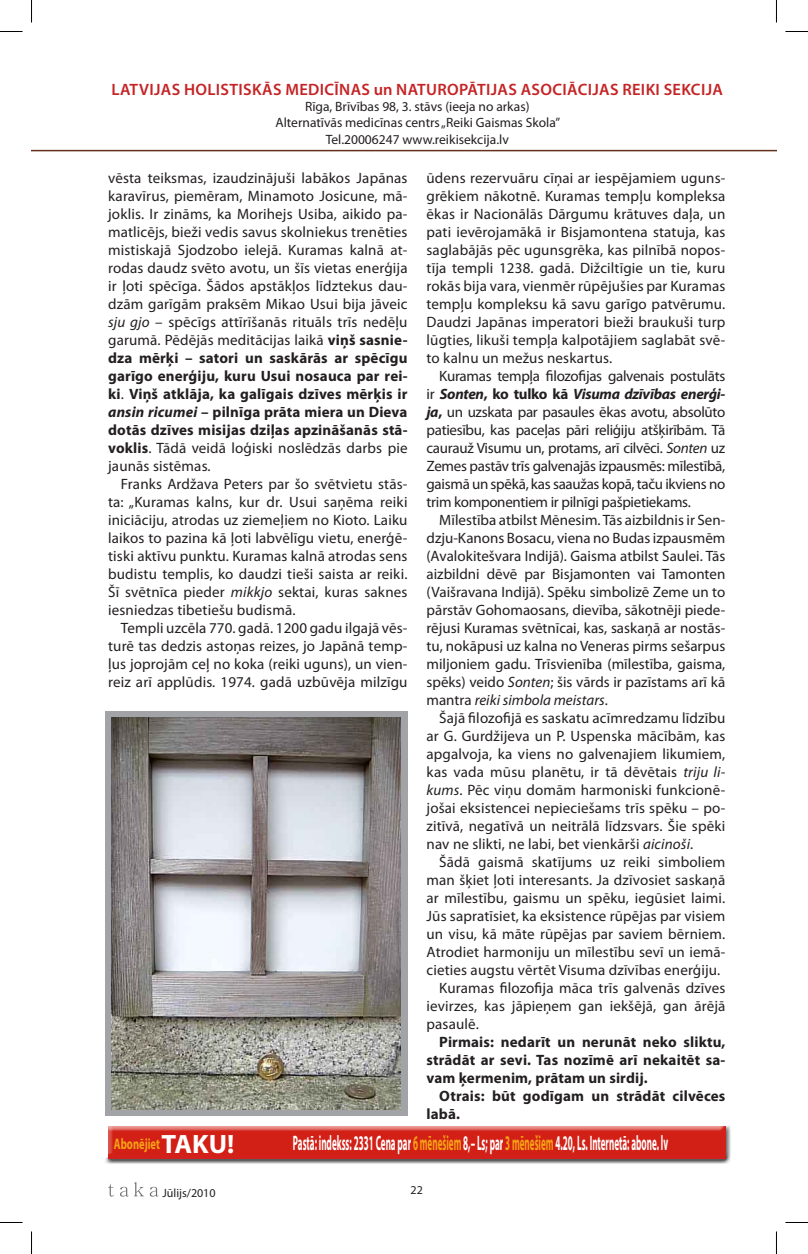
<style>
.page{position:relative;width:808px;height:1254px;background:#fff}
.page>*{position:absolute;margin:0;border:0;box-sizing:border-box;transform-origin:0 0}
.t1{font:700 21px "Myriad Pro";color:#fff;scale:.43 1}
.t2{font:600 16.5px "Myriad Pro";letter-spacing:.02em;color:#c52426}
.t3{font:700 15.3px "Myriad Pro";color:#f6a314;scale:.69 1}
.t4{font:15px/18px "Myriad Pro";letter-spacing:.01em;color:#231f20;text-align:justify}
.t5{font:700 15px/18px "Myriad Pro";letter-spacing:.01em;color:#231f20;text-align:justify}
.t6{font:13.5px/16.2px "Myriad Pro";color:#231f20;text-align:center}
.t7{font:12px "Myriad Pro";color:#231f20}
.s1{font-style:italic}
.s2{font-weight:700}
.s3{font-weight:700;font-style:italic}
.s4{font-size:26.55px;color:#fff}
.s5{color:#f6a314}
</style>
<div class="page">
<svg style="left:108px;top:1183px;width:6px;height:13px"></svg>
<svg style="left:120px;top:1182px;width:24px;height:14px"></svg>
<svg style="left:150px;top:1186px;width:8px;height:10px"></svg>
<hr style="left:32px;top:150px;width:744px;height:1px;background:#62321c">
<div style="left:96px;top:1108px;width:642px;height:62px;background:#231f20;opacity:.75"></div>
<div style="left:105px;top:710px;width:302px;height:405px;background:#a2a3a7"></div>
<img style="left:111px;top:717px;width:289px;height:392px">
<svg style="left:0;top:31px;width:22px;height:1px"></svg>
<svg style="left:785px;top:31px;width:22px;height:1px"></svg>
<svg style="left:0;top:1222px;width:22px;height:1px"></svg>
<svg style="left:785px;top:1222px;width:22px;height:1px"></svg>
<svg style="left:31px;top:0;width:1px;height:23px"></svg>
<svg style="left:31px;top:1231px;width:1px;height:23px"></svg>
<p class="t2" style="left:111px;top:79px;width:612px">LATVIJAS HOLISTISKĀS MEDICĪNAS UN NATUROPĀTIJAS ASOCIĀCIJAS REIKI SEKCIJA</p>
<p class="t6" style="left:275px;top:98px;width:286px">Rīga, Brīvības 98, 3. stāvs (ieeja no arkas)<br>Alternatīvās medicīnas centrs „Reiki Gaismas Skola”<br>Tel.20006247 www.reikisekcija.lv</p>
<p class="t4" style="left:108px;top:169px;width:301px">vēsta teiksmas, izaudzinājuši labākos Japānas karavīrus, piemēram, Minamoto Josicune, mā&shy;joklis. Ir zināms, ka Morihejs Usiba, aikido pa&shy;matlicējs, bieži vedis savus skolniekus trenēties mistiskajā Sjodzobo ielejā. Kuramas kalnā at&shy;rodas daudz svēto avotu, un šīs vietas enerģija ir ļoti spēcīga. Šādos apstākļos līdztekus dau&shy;dzām garīgām praksēm Mikao Usui bija jāveic <span class="s1">sju gjo</span> – spēcīgs attīrīšanās rituāls trīs nedēļu garumā. Pēdējās meditācijas laikā <span class="s2">viņš sasnie&shy;dza mērķi – satori un saskārās ar spēcīgu garīgo enerģiju, kuru Usui nosauca par rei&shy;ki</span>. <span class="s2">Viņš atklāja, ka galīgais dzīves mērķis ir </span><span class="s3">ansin ricumei</span> <span class="s2">– pilnīga prāta miera un Dieva dotās dzīves misijas dziļas apzināšanās stā&shy;voklis</span>. Tādā veidā loģiski noslēdzās darbs pie jaunās sistēmas.</p>
<p class="t4" style="left:108px;top:475px;width:301px;text-indent:13px">Franks Ardžava Peters par šo svētvietu stās&shy;ta: „Kuramas kalns, kur dr. Usui saņēma reiki iniciāciju, atrodas uz ziemeļiem no Kioto. Laiku laikos to pazina kā ļoti labvēlīgu vietu, enerģē&shy;tiski aktīvu punktu. Kuramas kalnā atrodas sens budistu templis, ko daudzi tieši saista ar reiki.<br>Šī svētnīca pieder <span class="s1">mikkjo</span> sektai, kuras saknes iesniedzas tibetiešu budismā.</p>
<p class="t4" style="left:108px;top:619px;width:301px;text-indent:13px">Templi uzcēla 770. gadā. 1200 gadu ilgajā vēs&shy;turē tas dedzis astoņas reizes, jo Japānā temp&shy;ļus joprojām ceļ no koka (reiki uguns), un vien&shy;reiz arī applūdis. 1974. gadā uzbūvēja milzīgu</p>
<p class="t4" style="left:426px;top:169px;width:300px">ūdens rezervuāru cīņai ar iespējamiem uguns&shy;grēkiem nākotnē. Kuramas tempļu kompleksa ēkas ir Nacionālās Dārgumu krātuves daļa, un pati ievērojamākā ir Bisjamontena statuja, kas saglabājās pēc ugunsgrēka, kas pilnībā nopos&shy;tīja templi 1238. gadā. Dižciltīgie un tie, kuru rokās bija vara, vienmēr rūpējušies par Kuramas tempļu kompleksu kā savu garīgo patvērumu.<br>Daudzi Japānas imperatori bieži braukuši turp lūgties, likuši tempļa kalpotājiem saglabāt svē&shy;to kalnu un mežus neskartus.</p>
<p class="t4" style="left:426px;top:367px;width:300px;text-indent:13px">Kuramas tempļa filozofijas galvenais postulāts ir <span class="s3">Sonten</span><span class="s2">, ko tulko kā</span> <span class="s3">Visuma dzīvības enerģi&shy;ja</span><span class="s2">,</span> un uzskata par pasaules ēkas avotu, absolūto patiesību, kas paceļas pāri reliģiju atšķirībām. Tā caurauž Visumu un, protams, arī cilvēci. <span class="s1">Sonten</span> uz Zemes pastāv trīs galvenajās izpausmēs: mīlestībā, gaismā un spēkā, kas saaužas kopā, taču ikviens no trim komponentiem ir pilnīgi pašpietiekams.</p>
<p class="t4" style="left:426px;top:511px;width:300px;text-indent:13px">Mīlestība atbilst Mēnesim. Tās aizbildnis ir Sen&shy;dzju-Kanons Bosacu, viena no Budas izpausmēm (Avalokitešvara Indijā). Gaisma atbilst Saulei. Tās aizbildni dēvē par Bisjamonten vai Tamonten (Vaišravana Indijā). Spēku simbolizē Zeme un to pārstāv Gohomaosans, dievība, sākotnēji piede&shy;rējusi Kuramas svētnīcai, kas, saskaņā ar nostās&shy;tu, nokāpusi uz kalna no Veneras pirms sešarpus miljoniem gadu. Trīsvienība (mīlestība, gaisma, spēks) veido <span class="s1">Sonten</span>; šis vārds ir pazīstams arī kā mantra <span class="s1">reiki simbola meistars</span>.</p>
<p class="t4" style="left:426px;top:709px;width:300px;text-indent:13px">Šajā filozofijā es saskatu acīmredzamu līdzību ar G. Gurdžijeva un P. Uspenska mācībām, kas apgalvoja, ka viens no galvenajiem likumiem, kas vada mūsu planētu, ir tā dēvētais <span class="s1">triju li&shy;kums</span>. Pēc viņu domām harmoniski funkcionē&shy;jošai eksistencei nepieciešams trīs spēku – po&shy;zitīvā, negatīvā un neitrālā līdzsvars. Šie spēki nav ne slikti, ne labi, bet vienkārši <span class="s1">aicinoši</span>.</p>
<p class="t4" style="left:439px;top:853px;width:287px">Šādā gaismā skatījums uz reiki simboliem</p>
<p class="t4" style="left:426px;top:871px;width:300px">man šķiet ļoti interesants. Ja dzīvosiet saskaņā</p>
<p class="t4" style="left:426px;top:889px;width:300px">ar mīlestību, gaismu un spēku, iegūsiet laimi.</p>
<p class="t4" style="left:426px;top:907px;width:300px">Jūs sapratīsiet, ka eksistence rūpējas par visiem</p>
<p class="t4" style="left:426px;top:925px;width:300px">un visu, kā māte rūpējas par saviem bērniem.</p>
<p class="t4" style="left:426px;top:943px;width:300px">Atrodiet harmoniju un mīlestību sevī un iemā-</p>
<p class="t4" style="left:426px;top:961px;width:295px">cieties augstu vērtēt Visuma dzīvības enerģiju.</p>
<p class="t4" style="left:439px;top:979px;width:287px">Kuramas filozofija māca trīs galvenās dzīves</p>
<p class="t4" style="left:426px;top:997px;width:300px">ievirzes, kas jāpieņem gan iekšējā, gan ārējā</p>
<p class="t4" style="left:426px;top:1015px;width:54px">pasaulē.</p>
<p class="t5" style="left:426px;top:1033px;width:300px;text-indent:13px">Pirmais: nedarīt un nerunāt neko sliktu, strādāt ar sevi. Tas nozīmē arī nekaitēt sa&shy;vam ķermenim, prātam un sirdij.</p>
<p class="t5" style="left:426px;top:1087px;width:300px;text-indent:13px">Otrais: būt godīgam un strādāt cilvēces labā.</p>
<p class="t3" style="left:114px;top:1133px;width:176px">Abonējiet <span class="s4">TAKU!</span></p>
<h1 class="t1" style="left:292px;top:1129px;width:874px">Pastā: indekss: 2331 Cena par <span class="s5">6 mēnešiem</span> 8,– Ls; par <span class="s5">3 mēnešiem</span> 4.20, Ls. Internetā: abone. lv</h1>
<p class="t7" style="left:162px;top:1185px;width:55px">Jūlijs/2010</p>
<p class="t7" style="left:410px;top:1182px;width:14px">22</p>
</div>
